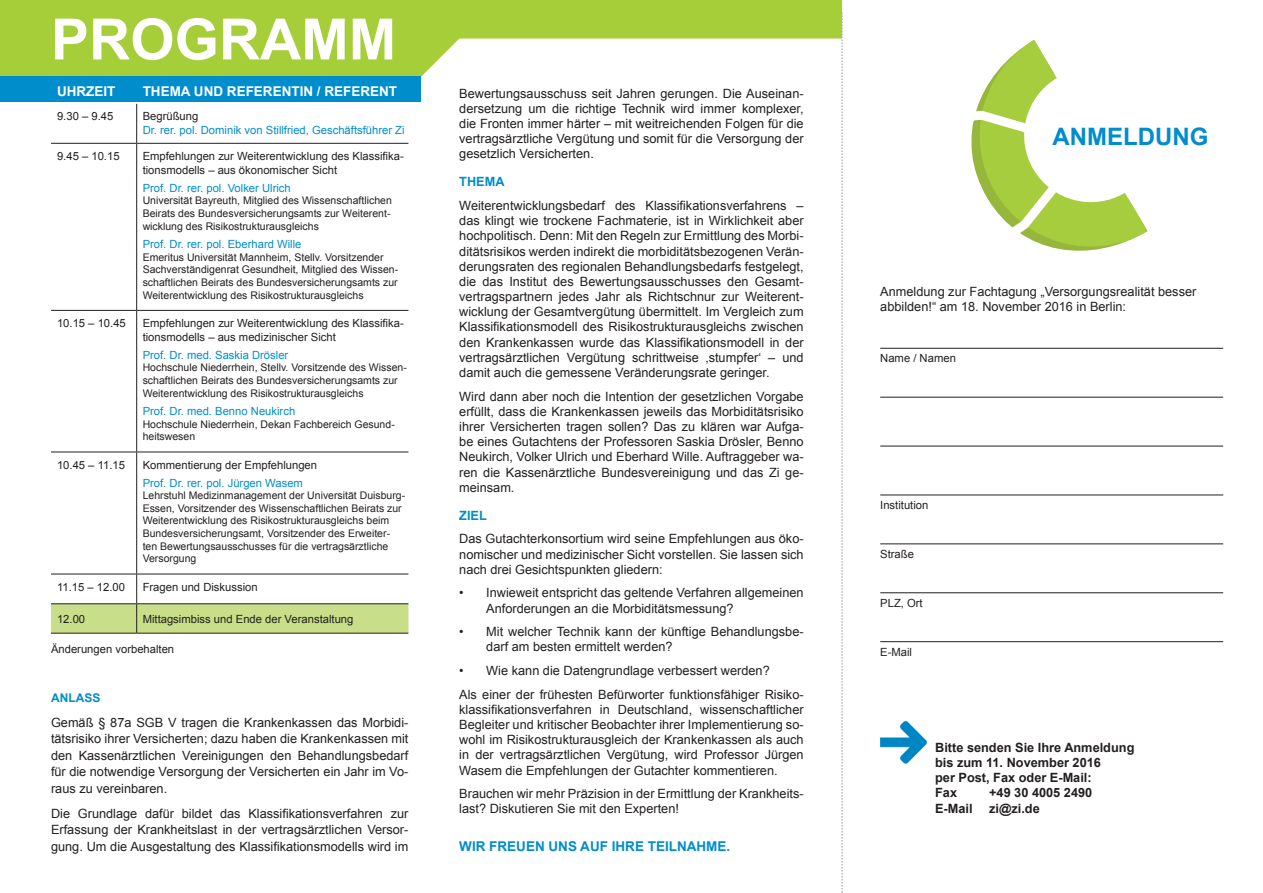
<style>
.page{position:relative;width:1263px;height:893px;background:#fff}
.page>*{position:absolute;margin:0;border:0;box-sizing:border-box;transform-origin:0 0}
.t1{font:700 57px "Arial";color:#fff}
.t2{font:700 24px "Arial";color:#008dcb}
.t3{font:700 13.5px "Arial";color:#fff}
.t4{font:700 13.5px "Arial";color:#008dcb}
.t5{font:12.75px/15.1px "Arial";color:#231f20;text-align:justify}
.t6{font:700 12.75px "Arial";color:#231f20}
.t7{font:700 12.75px "Arial";color:#008dcb}
.t8{font:700 12px "Arial";color:#008dcb}
.t9{font:11.25px/13.5px "Arial";color:#231f20}
.t10{font:11.25px/13.5px "Arial";color:#008dcb}
.t11{font:10.5px/12.6px "Arial";color:#231f20}
.s1{color:#231f20}
.s2{color:#008dcb}
</style>
<div class="page">
<img style="left:51px;top:0;width:1173px;height:893px">
<div style="left:948px;top:32px;width:224px;height:244px;background:#fff"></div>
<svg style="left:971px;top:40px;width:176px;height:211px"></svg>
<svg style="left:0;top:0;width:842px;height:77px;fill:#a6ce39"></svg>
<div style="left:0;top:77px;width:421px;height:25px;background:#008dcb"></div>
<hr style="left:136px;top:104px;width:1px;height:39px;background:#231f20">
<hr style="left:51px;top:143px;width:86px;height:1px;background:#231f20">
<hr style="left:137px;top:143px;width:271px;height:1px;background:#231f20">
<hr style="left:136px;top:144px;width:1px;height:166px;background:#231f20">
<hr style="left:51px;top:310px;width:86px;height:1px;background:#231f20">
<hr style="left:137px;top:310px;width:271px;height:1px;background:#231f20">
<hr style="left:136px;top:311px;width:1px;height:141px;background:#231f20">
<hr style="left:51px;top:452px;width:86px;height:1px;background:#231f20">
<hr style="left:137px;top:452px;width:271px;height:1px;background:#231f20">
<hr style="left:136px;top:452px;width:1px;height:122px;background:#231f20">
<svg style="left:51px;top:574px;width:357px;height:59px"></svg>
<hr style="left:51px;top:633px;width:86px;height:1px;background:#231f20">
<hr style="left:137px;top:633px;width:271px;height:1px;background:#231f20">
<hr style="left:880px;top:348px;width:343px;height:1px;background:#231f20">
<hr style="left:880px;top:495px;width:343px;height:1px;background:#231f20">
<hr style="left:880px;top:543px;width:343px;height:1px;background:#231f20">
<hr style="left:880px;top:592px;width:343px;height:1px;background:#231f20">
<hr style="left:880px;top:641px;width:343px;height:1px;background:#231f20">
<hr style="left:880px;top:397px;width:343px;height:1px;background:#231f20">
<hr style="left:880px;top:446px;width:343px;height:1px;background:#231f20">
<img style="left:880px;top:721px;width:46px;height:42px">
<p class="t1" style="left:51px;top:1px;width:347px">PROGRAMM</p>
<p class="t3" style="left:57px;top:82px;width:60px">UHRZEIT</p>
<p class="t3" style="left:143px;top:82px;width:256px">THEMA UND REFERENTIN / REFERENT</p>
<p class="t9" style="left:57px;top:110px;width:58px">9.30 – 9.45</p>
<p class="t10" style="left:143px;top:110px;width:263px"><span class="s1">Begrüßung<br></span>Dr. rer. pol. Dominik von Stillfried, Geschäftsführer Zi</p>
<p class="t9" style="left:57px;top:149px;width:64px">9.45 – 10.15</p>
<p class="t9" style="left:143px;top:149px;width:263px">Empfehlungen zur Weiterentwicklung des Klassifika&shy;tionsmodells – aus ökonomischer Sicht</p>
<p class="t10" style="left:143px;top:181px;width:150px">Prof. Dr. rer. pol. Volker Ulrich</p>
<p class="t11" style="left:143px;top:194px;width:251px;line-height:13px">Universität Bayreuth, Mitglied des Wissenschaftlichen<br>Beirats des Bundesversicherungsamts zur Weiterent&shy;wicklung des Risikostrukturausgleichs</p>
<p class="t10" style="left:143px;top:238px;width:160px">Prof. Dr. rer. pol. Eberhard Wille</p>
<p class="t11" style="left:143px;top:251px;width:257px">Emeritus Universität Mannheim, Stellv. Vorsitzender Sachverständigenrat Gesundheit, Mitglied des Wissen&shy;schaftlichen Beirats des Bundesversicherungsamts zur Weiterentwicklung des Risikostrukturausgleichs</p>
<p class="t9" style="left:57px;top:316px;width:70px">10.15 – 10.45</p>
<p class="t9" style="left:143px;top:316px;width:263px">Empfehlungen zur Weiterentwicklung des Klassifika&shy;tionsmodells – aus medizinischer Sicht</p>
<p class="t10" style="left:143px;top:348px;width:147px">Prof. Dr. med. Saskia Drösler</p>
<p class="t11" style="left:143px;top:361px;width:266px;line-height:13px">Hochschule Niederrhein, Stellv. Vorsitzende des Wissen&shy;schaftlichen Beirats des Bundesversicherungsamts zur<br>Weiterentwicklung des Risikostrukturausgleichs</p>
<p class="t10" style="left:143px;top:405px;width:154px">Prof. Dr. med. Benno Neukirch</p>
<p class="t11" style="left:143px;top:418px;width:254px">Hochschule Niederrhein, Dekan Fachbereich Gesund&shy;heitswesen</p>
<p class="t9" style="left:57px;top:458px;width:69px">10.45 – 11.15</p>
<p class="t9" style="left:143px;top:456px;width:176px;line-height:18px">Kommentierung der Empfehlungen<br><span class="s2">Prof. Dr. rer. pol. Jürgen Wasem</span></p>
<p class="t11" style="left:143px;top:489px;width:264px">Lehrstuhl Medizinmanagement der Universität Duisburg-Essen, Vorsitzender des Wissenschaftlichen Beirats zur Weiterentwicklung des Risikostrukturausgleichs beim Bundesversicherungsamt, Vorsitzender des Erweiter&shy;ten Bewertungsausschusses für die vertragsärztliche Versorgung</p>
<p class="t9" style="left:57px;top:580px;width:69px">11.15 – 12.00</p>
<p class="t9" style="left:143px;top:580px;width:117px">Fragen und Diskussion</p>
<p class="t9" style="left:57px;top:612px;width:30px">12.00</p>
<p class="t9" style="left:143px;top:612px;width:212px">Mittagsimbiss und Ende der Veranstaltung</p>
<p class="t9" style="left:51px;top:643px;width:125px">Änderungen vorbehalten</p>
<p class="t8" style="left:51px;top:690px;width:51px">ANLASS</p>
<p class="t5" style="left:51px;top:714px;width:359px;line-height:16.5px">Gemäß § 87a SGB V tragen die Krankenkassen das Morbidi&shy;tätsrisiko ihrer Versicherten; dazu haben die Krankenkassen mit den Kassenärztlichen Vereinigungen den Behandlungsbedarf für die notwendige Versorgung der Versicherten ein Jahr im Vo&shy;raus zu vereinbaren.</p>
<p class="t5" style="left:51px;top:805px;width:359px;line-height:16.5px">Die Grundlage dafür bildet das Klassifikationsverfahren zur Erfassung der Krankheitslast in der vertragsärztlichen Versor&shy;gung. Um die Ausgestaltung des Klassifikationsmodells wird im</p>
<p class="t5" style="left:459px;top:86px;width:346px">Bewertungsausschuss seit Jahren gerungen. Die Auseinan&shy;dersetzung um die richtige Technik wird immer komplexer, die Fronten immer härter – mit weitreichenden Folgen für die vertragsärztliche Vergütung und somit für die Versorgung der gesetzlich Versicherten.</p>
<p class="t7" style="left:459px;top:173px;width:47px">THEMA</p>
<p class="t5" style="left:459px;top:198px;width:346px">Weiterentwicklungsbedarf des Klassifikationsverfahrens – das klingt wie trockene Fachmaterie, ist in Wirklichkeit aber hochpolitisch. Denn: Mit den Regeln zur Ermittlung des Morbi&shy;ditätsrisikos werden indirekt die morbiditätsbezogenen Verän&shy;derungsraten des regionalen Behandlungsbedarfs festgelegt, die das Institut des Bewertungsausschusses den Gesamt&shy;vertragspartnern jedes Jahr als Richtschnur zur Weiterent&shy;wicklung der Gesamtvergütung übermittelt. Im Vergleich zum Klassifikationsmodell des Risikostrukturausgleichs zwischen den Krankenkassen wurde das Klassifikationsmodell in der vertragsärztlichen Vergütung schrittweise ‚stumpfer‘ – und damit auch die gemessene Veränderungsrate geringer.</p>
<p class="t5" style="left:459px;top:389px;width:346px">Wird dann aber noch die Intention der gesetzlichen Vorgabe erfüllt, dass die Krankenkassen jeweils das Morbiditätsrisiko ihrer Versicherten tragen sollen? Das zu klären war Aufga&shy;be eines Gutachtens der Professoren Saskia Drösler, Benno Neukirch, Volker Ulrich und Eberhard Wille. Auftraggeber wa&shy;ren die Kassenärztliche Bundesvereinigung und das Zi ge&shy;meinsam.</p>
<p class="t7" style="left:459px;top:507px;width:29px">ZIEL</p>
<p class="t5" style="left:459px;top:531px;width:346px">Das Gutachterkonsortium wird seine Empfehlungen aus öko&shy;nomischer und medizinischer Sicht vorstellen. Sie lassen sich nach drei Gesichtspunkten gliedern:</p>
<p class="t5" style="left:486px;top:585px;width:319px;text-indent:-27px">• Inwieweit entspricht das geltende Verfahren allgemeinen<br>Anforderungen an die Morbiditätsmessung?</p>
<p class="t5" style="left:486px;top:624px;width:319px;text-indent:-27px">• Mit welcher Technik kann der künftige Behandlungsbe&shy;darf am besten ermittelt werden?</p>
<p class="t5" style="left:459px;top:663px;width:312px">• Wie kann die Datengrundlage verbessert werden?</p>
<p class="t5" style="left:459px;top:687px;width:346px">Als einer der frühesten Befürworter funktionsfähiger Risiko&shy;klassifikationsverfahren in Deutschland, wissenschaftlicher Begleiter und kritischer Beobachter ihrer Implementierung so&shy;wohl im Risikostrukturausgleich der Krankenkassen als auch in der vertragsärztlichen Vergütung, wird Professor Jürgen Wasem die Empfehlungen der Gutachter kommentieren.</p>
<p class="t5" style="left:459px;top:786px;width:346px">Brauchen wir mehr Präzision in der Ermittlung der Krankheits&shy;last? Diskutieren Sie mit den Experten!</p>
<p class="t4" style="left:459px;top:837px;width:272px">WIR FREUEN UNS AUF IHRE TEILNAHME.</p>
<p class="t2" style="left:1052px;top:121px;width:157px">ANMELDUNG</p>
<p class="t5" style="left:880px;top:284px;width:318px">Anmeldung zur Fachtagung „Versorgungsrealität besser abbilden!“ am 18. November 2016 in Berlin:</p>
<p class="t9" style="left:880px;top:352px;width:77px">Name / Namen</p>
<p class="t9" style="left:880px;top:499px;width:50px">Institution</p>
<p class="t9" style="left:880px;top:547px;width:35px">Straße</p>
<p class="t9" style="left:880px;top:596px;width:44px">PLZ, Ort</p>
<p class="t9" style="left:880px;top:645px;width:33px">E-Mail</p>
<p class="t6" style="left:935px;top:738px;width:201px">Bitte senden Sie Ihre Anmeldung</p>
<p class="t6" style="left:935px;top:754px;width:167px">bis zum 11. November 2016</p>
<p class="t6" style="left:935px;top:769px;width:158px">per Post, Fax oder E-Mail:</p>
<p class="t6" style="left:935px;top:784px;width:23px">Fax</p>
<p class="t6" style="left:989px;top:784px;width:105px">+49 30 4005 2490</p>
<p class="t6" style="left:935px;top:800px;width:39px">E-Mail</p>
<p class="t6" style="left:989px;top:800px;width:52px">zi@zi.de</p>
</div>
